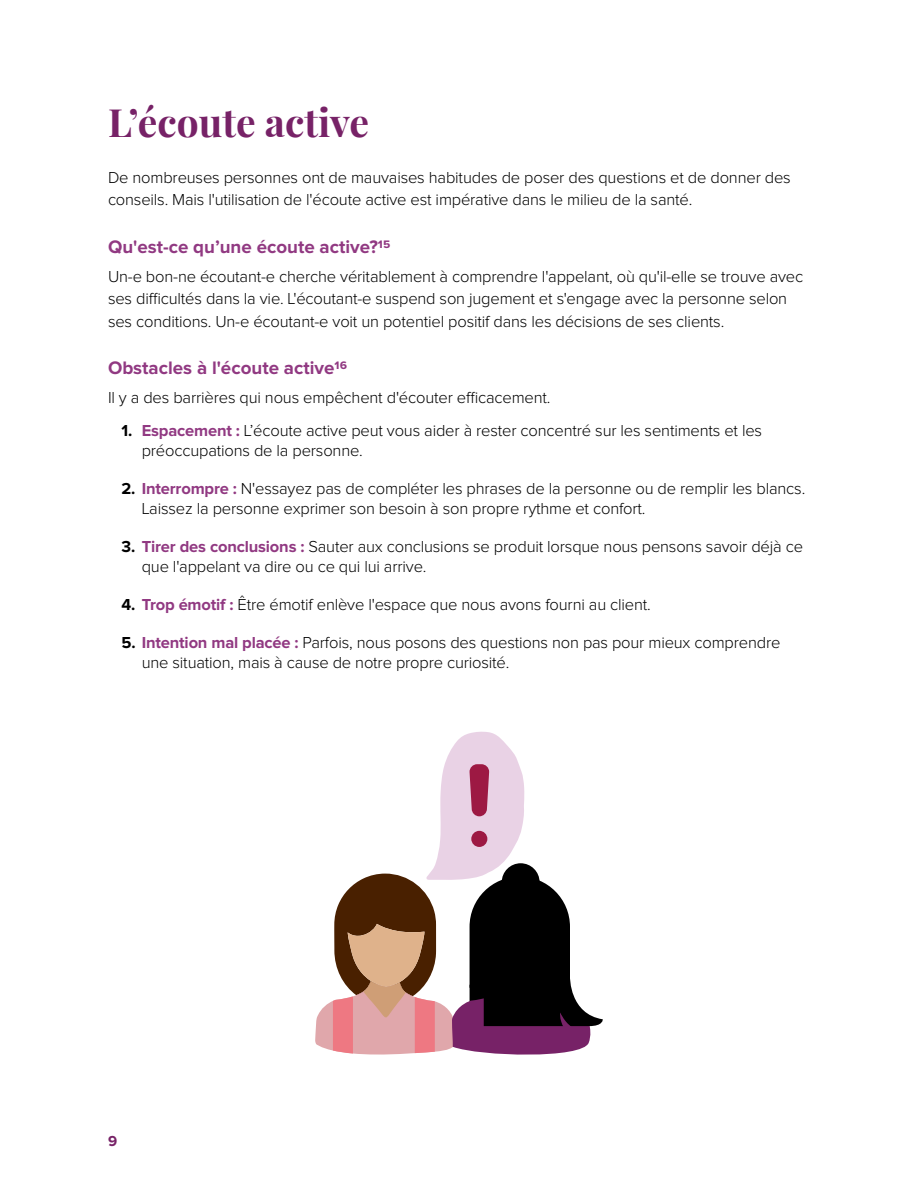
<style>
.page{position:relative;width:918px;height:1188px;background:#fff}
.page>*{position:absolute;margin:0;border:0;box-sizing:border-box;transform-origin:0 0}
.t1{font:700 39px "Playfair Display";color:#772267}
.t2{font:700 18.75px "Proxima Nova";color:#913982}
.t3{font:300 16.5px/19.5px "Proxima Nova";letter-spacing:-.01em;color:#000}
.t4{font:700 15px "Proxima Nova";color:#772267}
.s1{font-weight:700}
.s2{font-weight:700;color:#913982}
</style>
<div class="page">
<svg style="left:315px;top:732px;width:288px;height:323px"></svg>
<h1 class="t1" style="left:108px;top:98px;width:263px">L’écoute active</h1>
<p class="t3" style="left:108px;top:167px;width:684px;line-height:22.5px">De nombreuses personnes ont de mauvaises habitudes de poser des questions et de donner des conseils. Mais l'utilisation de l'écoute active est impérative dans le milieu de la santé.</p>
<p class="t2" style="left:108px;top:238px;width:284px">Qu'est-ce qu’une écoute active?15</p>
<p class="t3" style="left:108px;top:266px;width:697px;line-height:22.5px">Un-e bon-ne écoutant-e cherche véritablement à comprendre l'appelant, où qu'il-elle se trouve avec ses difficultés dans la vie. L'écoutant-e suspend son jugement et s'engage avec la personne selon ses conditions. Un-e écoutant-e voit un potentiel positif dans les décisions de ses clients.</p>
<p class="t2" style="left:108px;top:359px;width:241px">Obstacles à l'écoute active16</p>
<p class="t3" style="left:108px;top:389px;width:444px">Il y a des barrières qui nous empêchent d'écouter efficacement.</p>
<p class="t3" style="left:142px;top:422px;width:622px;text-indent:-20px"><span class="s1">1.</span> <span class="s2">Espacement :</span> L’écoute active peut vous aider à rester concentré sur les sentiments et les préoccupations de la personne.</p>
<p class="t3" style="left:142px;top:480px;width:665px;text-indent:-20px"><span class="s1">2.</span> <span class="s2">Interrompre :</span> N'essayez pas de compléter les phrases de la personne ou de remplir les blancs.<br>Laissez la personne exprimer son besoin à son propre rythme et confort.</p>
<p class="t3" style="left:142px;top:538px;width:663px;text-indent:-20px"><span class="s1">3.</span> <span class="s2">Tirer des conclusions :</span> Sauter aux conclusions se produit lorsque nous pensons savoir déjà ce que l'appelant va dire ou ce qui lui arrive.</p>
<p class="t3" style="left:121px;top:595px;width:531px"><span class="s1">4.</span> <span class="s2">Trop émotif :</span> Être émotif enlève l'espace que nous avons fourni au client.</p>
<p class="t3" style="left:142px;top:634px;width:640px;text-indent:-20px"><span class="s1">5.</span> <span class="s2">Intention mal placée :</span> Parfois, nous posons des questions non pas pour mieux comprendre une situation, mais à cause de notre propre curiosité.</p>
<p class="t4" style="left:108px;top:1134px;width:11px">9</p>
</div>
